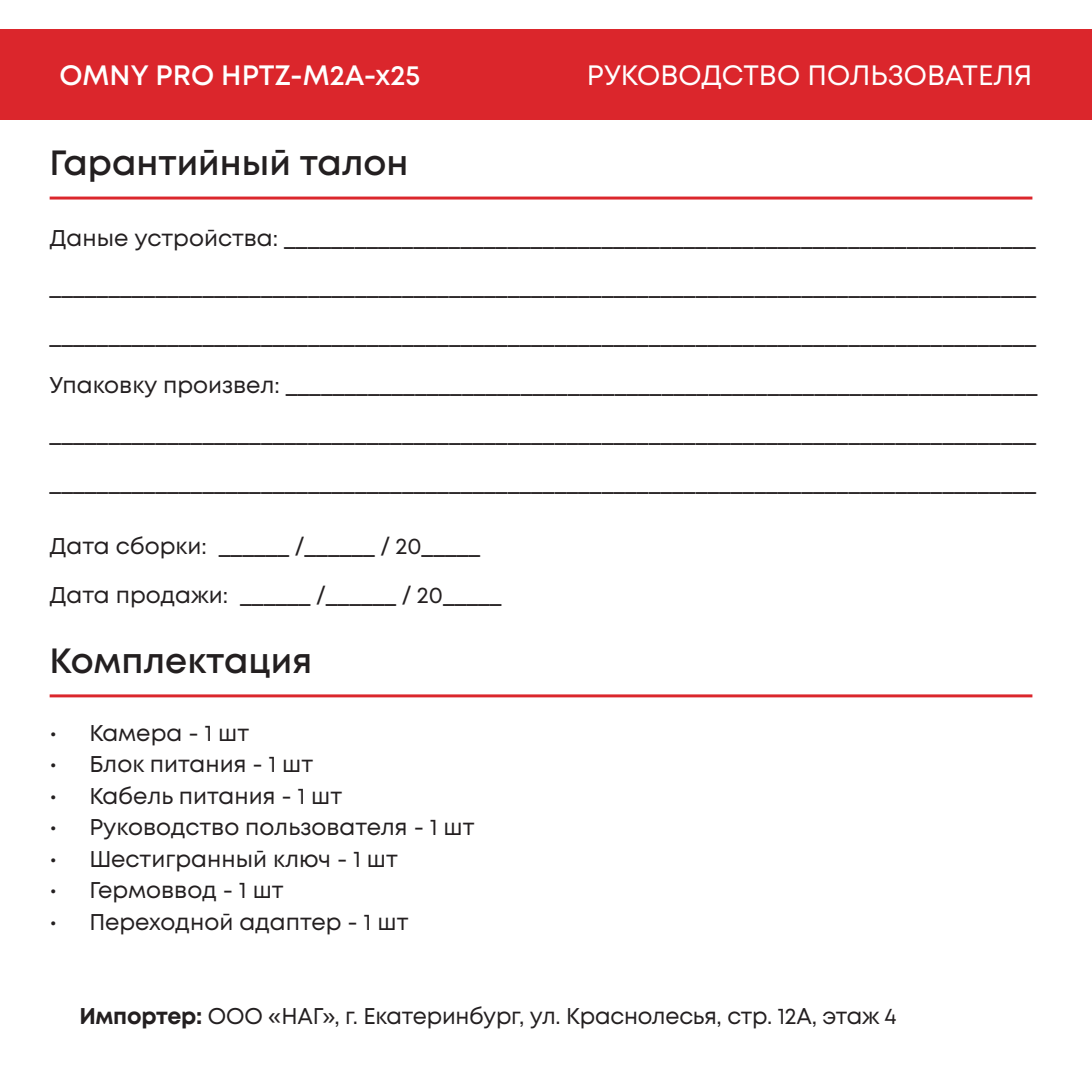
<style>
.page{position:relative;width:1092px;height:1092px;background:#fff}
.page>*{position:absolute;margin:0;border:0;box-sizing:border-box;transform-origin:0 0}
.t1{font:600 35px "Mont";color:#231f20}
.t2{font:28px "Mont";color:#fff}
.t3{font:600 28px "Mont";color:#fff}
.t4{font:22.75px "Mont";color:#231f20}
.s1{font-weight:700}
</style>
<div class="page">
<div style="left:0;top:30px;width:1091px;height:90px;background:#db262c"></div>
<hr style="left:50px;top:196px;width:982px;height:3px;background:#db262c">
<hr style="left:50px;top:694px;width:982px;height:3px;background:#db262c">
<p class="t3" style="left:60px;top:57px;width:362px">OMNY PRO HPTZ-M2A-x25</p>
<p class="t2" style="left:587px;top:57px;width:447px">РУКОВОДСТВО ПОЛЬЗОВАТЕЛЯ</p>
<p class="t1" style="left:50px;top:140px;width:360px">Гарантийный талон</p>
<p class="t4" style="left:50px;top:223px;width:987px">Даные устройства: ________________________________________________________________</p>
<p class="t4" style="left:50px;top:272px;width:988px">____________________________________________________________________________________</p>
<p class="t4" style="left:50px;top:321px;width:988px">____________________________________________________________________________________</p>
<p class="t4" style="left:50px;top:370px;width:989px">Упаковку произвел: ________________________________________________________________</p>
<p class="t4" style="left:50px;top:419px;width:988px">____________________________________________________________________________________</p>
<p class="t4" style="left:50px;top:468px;width:988px">____________________________________________________________________________________</p>
<p class="t4" style="left:50px;top:531px;width:432px">Дата сборки: ______ /______ / 20_____</p>
<p class="t4" style="left:50px;top:580px;width:453px">Дата продажи: ______ /______ / 20_____</p>
<p class="t1" style="left:50px;top:638px;width:264px">Комплектация</p>
<p class="t4" style="left:50px;top:718px;width:201px">• Камера - 1 шт</p>
<p class="t4" style="left:50px;top:749px;width:265px">• Блок питания - 1 шт</p>
<p class="t4" style="left:50px;top:781px;width:294px">• Кабель питания - 1 шт</p>
<p class="t4" style="left:50px;top:812px;width:426px">• Руководство пользователя - 1 шт</p>
<p class="t4" style="left:50px;top:844px;width:350px">• Шестигранный ключ - 1 шт</p>
<p class="t4" style="left:50px;top:875px;width:235px">• Гермоввод - 1 шт</p>
<p class="t4" style="left:50px;top:907px;width:360px">• Переходной адаптер - 1 шт</p>
<p class="t4" style="left:79px;top:1001px;width:818px"><span class="s1">Импортер:</span> ООО «НАГ», г. Екатеринбург, ул. Краснолесья, стр. 12А, этаж 4</p>
</div>
